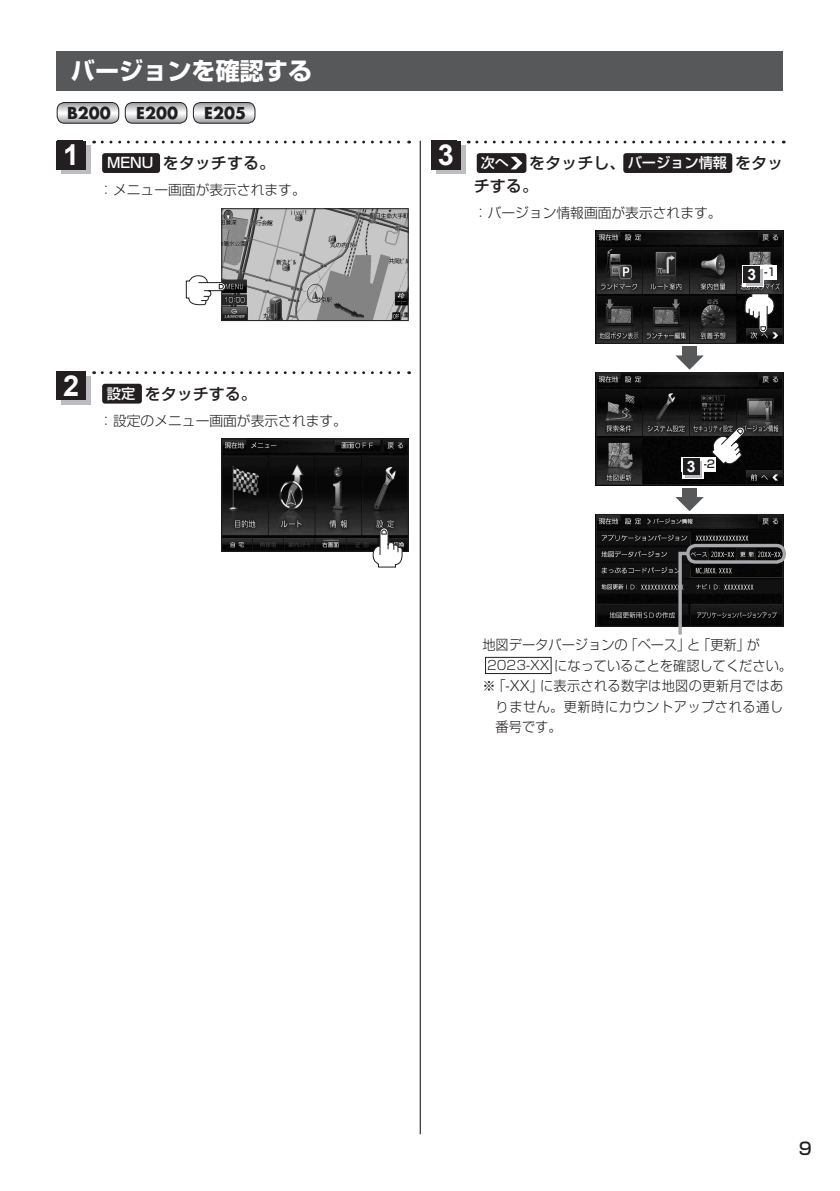
<style>
.page{position:relative;width:840px;height:1191px;background:#fff}
.page>*{position:absolute;margin:0;border:0;box-sizing:border-box;transform-origin:0 0}
.t1{font:700 29px "Arial";color:#fff}
.t2{font:700 25.6px "Arial";color:#fff}
.t3{font:700 24px "Shin Go Pro";color:#fff}
.t4{font:500 17px "Shin Go Pro";color:#231f20}
.t5{font:500 16px/22.6px "Shin Go Pro";color:#231f20}
.t6{font:700 16px "Futura";color:#231f20}
.t7{font:500 14px "Shin Go";color:#fff}
.t8{font:300 13.8px "Shin Go Pro";color:#231f20;scale:.96 1}
.t9{font:300 13.8px "Shin Go Pro";color:#231f20}
.t10{font:300 13.8px "Shin Go Pro";letter-spacing:.025em;color:#231f20;scale:.96 1}
.t11{font:300 13.8px "Shin Go Pro";letter-spacing:.04em;color:#231f20;scale:.96 1}
.t12{font:500 10.8px "Shin Go Pro";color:#231f20}
.s1{font-size:14.2px;color:#fff}
.s2{font-family:"Arial";font-weight:700;font-size:15.6px;color:#fff}
.s3{font-size:29px}
.s4{font-size:12.8px}
</style>
<div class="page">
<img style="left:597px;top:516px;width:183px;height:109px">
<div style="left:595px;top:514px;width:187px;height:113px;border:1px solid #231f20"></div>
<div style="left:485px;top:657px;width:66px;height:17px;border:1px solid #231f20"></div>
<div style="left:685px;top:544px;width:100px;height:19px;border:3px solid #a8a9ad;border-radius:8px"></div>
<svg style="left:676px;top:550px;width:14px;height:85px"></svg>
<div style="left:102px;top:153px;width:58px;height:20px;background:#231f20;border-radius:3px"></div>
<svg style="left:102px;top:141px;width:307px;height:2px"></svg>
<img style="left:223px;top:441px;width:183px;height:108px">
<div style="left:221px;top:439px;width:187px;height:112px;border:1px solid #231f20"></div>
<img style="left:223px;top:210px;width:183px;height:109px">
<div style="left:221px;top:208px;width:187px;height:113px;border:1px solid #231f20"></div>
<div style="left:476px;top:153px;width:50px;height:20px;background:#231f20;border-radius:3px"></div>
<svg style="left:511px;top:157px;width:11px;height:12px"></svg>
<div style="left:623px;top:153px;width:108px;height:20px;background:#231f20;border-radius:3px"></div>
<svg style="left:476px;top:141px;width:307px;height:2px"></svg>
<svg style="left:185px;top:275px;width:41px;height:31px"></svg>
<svg style="left:372px;top:527px;width:31px;height:41px"></svg>
<img style="left:597px;top:374px;width:183px;height:109px">
<div style="left:595px;top:372px;width:187px;height:113px;border:1px solid #231f20"></div>
<img style="left:597px;top:233px;width:183px;height:109px">
<div style="left:595px;top:231px;width:187px;height:113px;border:1px solid #231f20"></div>
<div style="left:682px;top:346px;width:14px;height:12px;background:#57585a"></div>
<svg style="left:675px;top:355px;width:28px;height:15px"></svg>
<svg style="left:743px;top:292px;width:31px;height:42px"></svg>
<svg style="left:710px;top:425px;width:35px;height:41px"></svg>
<div style="left:742px;top:265px;width:34px;height:15px;background:#fff"></div>
<svg style="left:742px;top:266px;width:21px;height:21px"></svg>
<svg style="left:745px;top:269px;width:17px;height:17px"></svg>
<div style="left:743px;top:266px;width:16px;height:17px;background:#231f20"></div>
<div style="left:682px;top:488px;width:14px;height:11px;background:#57585a"></div>
<svg style="left:675px;top:497px;width:28px;height:14px"></svg>
<div style="left:681px;top:457px;width:34px;height:15px;background:#fff"></div>
<svg style="left:681px;top:458px;width:22px;height:21px"></svg>
<svg style="left:685px;top:461px;width:16px;height:17px"></svg>
<div style="left:682px;top:458px;width:17px;height:17px;background:#231f20"></div>
<div style="left:436px;top:145px;width:29px;height:29px;background:#bcbdc0"></div>
<div style="left:431px;top:141px;width:29px;height:29px;background:#231f20"></div>
<div style="left:61px;top:145px;width:29px;height:29px;background:#bcbdc0"></div>
<div style="left:57px;top:141px;width:29px;height:29px;background:#231f20"></div>
<svg style="left:57px;top:102px;width:62px;height:21px"></svg>
<div style="left:57px;top:102px;width:62px;height:22px;border:1px solid #231f20;border-radius:7px"></div>
<svg style="left:125px;top:102px;width:62px;height:21px"></svg>
<div style="left:125px;top:102px;width:62px;height:22px;border:1px solid #231f20;border-radius:7px"></div>
<svg style="left:193px;top:102px;width:62px;height:21px"></svg>
<div style="left:193px;top:102px;width:62px;height:22px;border:1px solid #231f20;border-radius:7px"></div>
<div style="left:57px;top:51px;width:725px;height:40px;background:#57585a"></div>
<hr style="left:419px;top:141px;width:1px;height:993px;background:#231f20">
<div style="left:102px;top:384px;width:40px;height:19px;background:#231f20;border-radius:3px"></div>
<svg style="left:102px;top:371px;width:307px;height:3px"></svg>
<div style="left:61px;top:376px;width:29px;height:29px;background:#bcbdc0"></div>
<div style="left:57px;top:371px;width:29px;height:29px;background:#231f20"></div>
<h3 class="t3" style="left:71px;top:52px;width:242px">バージョンを確認する</h3>
<p class="t6" style="left:67px;top:102px;width:45px">B200</p>
<p class="t6" style="left:136px;top:102px;width:43px">E200</p>
<p class="t6" style="left:204px;top:102px;width:43px">E205</p>
<h2 class="t2" style="left:62px;top:136px;width:16px">1</h2>
<h2 class="t2" style="left:437px;top:136px;width:16px">2</h2>
<h1 class="t1" style="left:63px;top:136px;width:18px">1</h1>
<h1 class="t1" style="left:437px;top:136px;width:18px">3</h1>
<p class="t5" style="left:107px;top:150px;width:169px"><span class="s1">MENU</span> をタッチする。</p>
<p class="t9" style="left:99px;top:179px;width:208px">：メニュー画面が表示されます。</p>
<p class="t5" style="left:473px;top:150px;width:310px;text-indent:55px">をタッチし、<span class="s1">バージョン情報</span>をタッチする。</p>
<p class="t9" style="left:473px;top:201px;width:249px">：バージョン情報画面が表示されます。</p>
<p class="t7" style="left:480px;top:154px;width:29px">次へ</p>
<p class="t12" style="left:747px;top:263px;width:30px"><span class="s2">3</span> -1</p>
<h2 class="t2" style="left:62px;top:367px;width:18px">4<span class="s3">2</span></h2>
<p class="t5" style="left:107px;top:380px;width:151px"><span class="s1">設定</span> をタッチする。</p>
<p class="t9" style="left:99px;top:409px;width:249px">：設定のメニュー画面が表示されます。</p>
<p class="t12" style="left:686px;top:455px;width:30px"><span class="s2">3</span> -2</p>
<p class="t8" style="left:482px;top:633px;width:290px">地図データバージョンの「ベース」と「更新」が</p>
<p class="t8" style="left:487px;top:654px;width:319px"><span class="s4">2023-XX</span> になっていることを確認してください。</p>
<p class="t10" style="left:482px;top:674px;width:314px">※「-XX」に表示される数字は地図の更新月ではあ</p>
<p class="t11" style="left:495px;top:695px;width:301px">りません。更新時にカウントアップされる通し</p>
<p class="t8" style="left:495px;top:716px;width:70px">番号です。</p>
<p class="t4" style="left:798px;top:1134px;width:14px">9</p>
</div>
